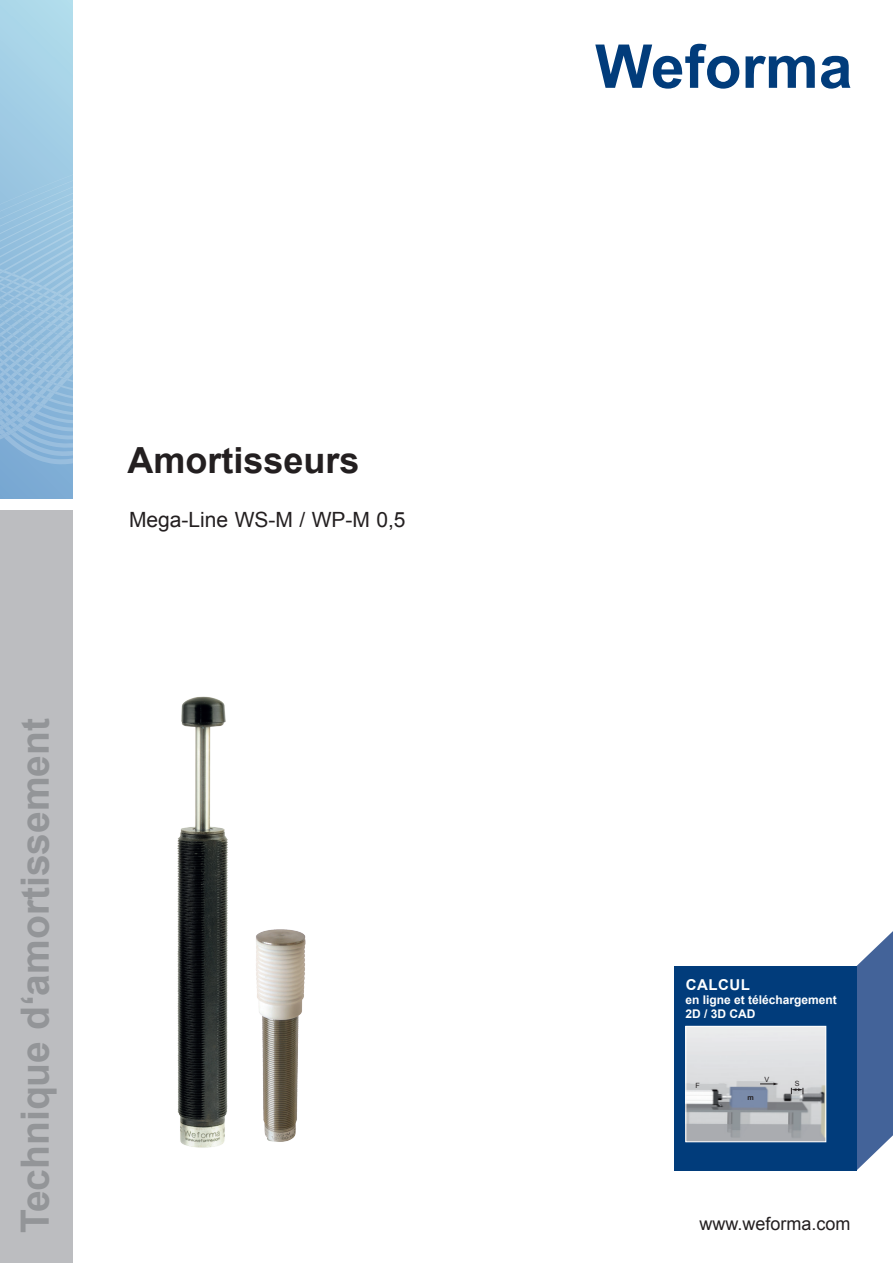
<style>
.page{position:relative;width:893px;height:1263px;background:#fff}
.page>*{position:absolute;margin:0;border:0;box-sizing:border-box;transform-origin:0 0}
.t1{font:700 39px "Arial";color:#939598}
.t2{font:700 36px "Arial";color:#231f20}
.t3{font:21px "Arial";color:#231f20}
.t4{font:18px "Arial";color:#231f20}
.t5{font:700 15px "Arial";letter-spacing:.035em;color:#fff}
.t6{font:700 12px/14.4px "Arial";color:#fff}
.t7{font:7.2px "Arial";color:#231f20}
.t8{font:700 7.2px "Arial";color:#231f20}
</style>
<div class="page">
<svg style="left:595px;top:44px;width:144px;height:45px"></svg>
<svg style="left:746px;top:56px;width:69px;height:32px"></svg>
<svg style="left:821px;top:56px;width:29px;height:33px"></svg>
<svg style="left:0;top:0;width:72px;height:499px;background:#9ecbe3"></svg>
<svg style="left:0;top:107px;width:72px;height:360px;background:#96c0de"></svg>
<div style="left:0;top:510px;width:72px;height:753px;background:#bcbdc0"></div>
<svg style="left:856px;top:931px;width:37px;height:239px;background:#5c78a7"></svg>
<div style="left:674px;top:966px;width:182px;height:204px;background:#013c7b"></div>
<img style="left:687px;top:1028px;width:137px;height:112px">
<svg style="left:791px;top:1088px;width:13px;height:6px"></svg>
<svg style="left:760px;top:1083px;width:18px;height:2px"></svg>
<div style="left:685px;top:1026px;width:141px;height:116px;border:1px solid #fff"></div>
<img style="left:177px;top:696px;width:51px;height:452px">
<img style="left:256px;top:929px;width:50px;height:213px">
<h2 class="t2" style="left:128px;top:435px;width:234px">Amortisseurs</h2>
<h3 class="t3" style="left:129px;top:505px;width:278px">Mega-Line WS-M / WP-M 0,5</h3>
<h1 class="t1" style="left:8px;top:1233px;width:517px;rotate:-90deg">Technique d‘amortissement</h1>
<p class="t5" style="left:686px;top:974px;width:66px">CALCUL</p>
<p class="t6" style="left:685px;top:992px;width:153px">en ligne et téléchargement<br>2D / 3D CAD</p>
<p class="t7" style="left:695px;top:1080px;width:6px">F</p>
<p class="t8" style="left:747px;top:1093px;width:8px">m</p>
<p class="t7" style="left:764px;top:1075px;width:6px">V</p>
<p class="t7" style="left:795px;top:1079px;width:6px">S</p>
<h3 class="t4" style="left:699px;top:1211px;width:153px">www.weforma.com</h3>
</div>
